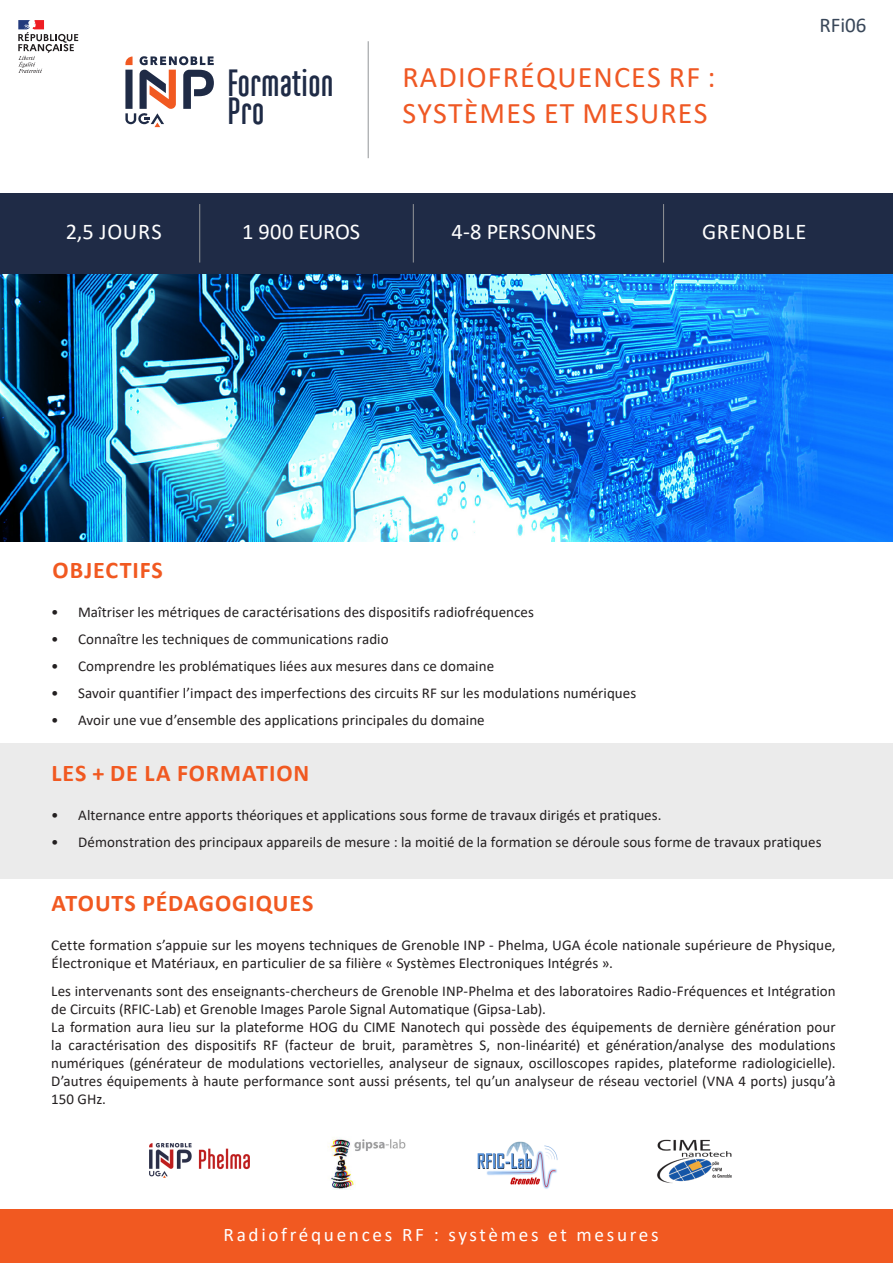
<style>
.page{position:relative;width:893px;height:1263px;background:#fff}
.page>*{position:absolute;margin:0;border:0;box-sizing:border-box;transform-origin:0 0}
.t1{font:700 37.8px/27.8px "Ando";color:#1f2b46}
.t2{font:30px "Calibri";letter-spacing:.04em;color:#ef5824}
.t3{font:700 24px "Calibri";letter-spacing:.035em;color:#f15921}
.t4{font:22.5px "Calibri";letter-spacing:.01em;color:#fff}
.t5{font:22.5px "Calibri";letter-spacing:-.01em;color:#fff}
.t6{font:22.5px "Calibri";letter-spacing:.03em;color:#fff}
.t7{font:21px "Calibri";color:#394759}
.t8{font:19.2px "Calibri";letter-spacing:.14em;color:#fff}
.t9{font:15px/18px "Calibri";letter-spacing:.005em;color:#231f20}
</style>
<div class="page">
<hr style="left:892px;top:1120px;width:1px;height:143px;background:#394759">
<div style="left:0;top:744px;width:893px;height:135px;background:#ebebeb"></div>
<div style="left:0;top:193px;width:893px;height:81px;background:#1f2b46"></div>
<hr style="left:199px;top:204px;width:1px;height:59px;background:#939598">
<hr style="left:413px;top:204px;width:1px;height:59px;background:#939598">
<hr style="left:663px;top:204px;width:1px;height:59px;background:#939598">
<img style="left:149px;top:1144px;width:100px;height:34px">
<img style="left:657px;top:1139px;width:75px;height:45px">
<img style="left:477px;top:1141px;width:81px;height:48px">
<img style="left:328px;top:1137px;width:78px;height:52px">
<img style="left:0;top:274px;width:893px;height:268px">
<div style="left:0;top:1209px;width:893px;height:54px;background:#f15921"></div>
<hr style="left:368px;top:41px;width:1px;height:117px;background:#939598">
<svg style="left:18px;top:20px;width:60px;height:53px"></svg>
<svg style="left:125px;top:56px;width:89px;height:71px"></svg>
<p class="t1" style="left:227px;top:70px;width:108px">Formation<br>Pro</p>
<p class="t2" style="left:402px;top:56px;width:315px">RADIOFRÉQUENCES RF :</p>
<p class="t2" style="left:402px;top:92px;width:307px">SYSTÈMES ET MESURES</p>
<p class="t7" style="left:819px;top:11px;width:49px">RFi06</p>
<p class="t4" style="left:66px;top:216px;width:97px">2,5 JOURS</p>
<p class="t5" style="left:242px;top:216px;width:120px">1 900 EUROS</p>
<p class="t6" style="left:702px;top:216px;width:106px">GRENOBLE</p>
<p class="t4" style="left:451px;top:216px;width:146px">4-8 PERSONNES</p>
<p class="t3" style="left:53px;top:553px;width:112px">OBJECTIFS</p>
<p class="t9" style="left:51px;top:602px;width:484px">• Maîtriser les métriques de caractérisations des dispositifs radiofréquences</p>
<p class="t9" style="left:51px;top:629px;width:339px">• Connaître les techniques de communications radio</p>
<p class="t9" style="left:51px;top:656px;width:445px">• Comprendre les problématiques liées aux mesures dans ce domaine</p>
<p class="t9" style="left:51px;top:683px;width:587px">• Savoir quantifier l’impact des imperfections des circuits RF sur les modulations numériques</p>
<p class="t9" style="left:51px;top:710px;width:435px">• Avoir une vue d’ensemble des applications principales du domaine</p>
<p class="t3" style="left:51px;top:756px;width:259px">LES + DE LA FORMATION</p>
<p class="t9" style="left:51px;top:806px;width:612px">• Alternance entre apports théoriques et applications sous forme de travaux dirigés et pratiques.</p>
<p class="t9" style="left:51px;top:833px;width:772px">• Démonstration des principaux appareils de mesure : la moitié de la formation se déroule sous forme de travaux pratiques</p>
<p class="t3" style="left:51px;top:886px;width:264px">ATOUTS PÉDAGOGIQUES</p>
<p class="t9" style="left:51px;top:935px;width:786px">Cette formation s’appuie sur les moyens techniques de Grenoble INP - Phelma, UGA école nationale supérieure de Physique,<br>Électronique et Matériaux, en particulier de sa filière « Systèmes Electroniques Intégrés ».</p>
<p class="t9" style="left:51px;top:982px;width:786px">Les intervenants sont des enseignants-chercheurs de Grenoble INP-Phelma et des laboratoires Radio-Fréquences et Intégration de Circuits (RFIC-Lab) et Grenoble Images Parole Signal Automatique (Gipsa-Lab).</p>
<p class="t9" style="left:51px;top:1018px;width:786px;text-align:justify">La formation aura lieu sur la plateforme HOG du CIME Nanotech qui possède des équipements de dernière génération pour la caractérisation des dispositifs RF (facteur de bruit, paramètres S, non-linéarité) et génération/analyse des modulations numériques (générateur de modulations vectorielles, analyseur de signaux, oscilloscopes rapides, plateforme radiologicielle).<br>D’autres équipements à haute performance sont aussi présents, tel qu’un analyseur de réseau vectoriel (VNA 4 ports) jusqu’à 150 GHz.</p>
<p class="t8" style="left:224px;top:1221px;width:437px">Radiofréquences RF : systèmes et mesures</p>
</div>
